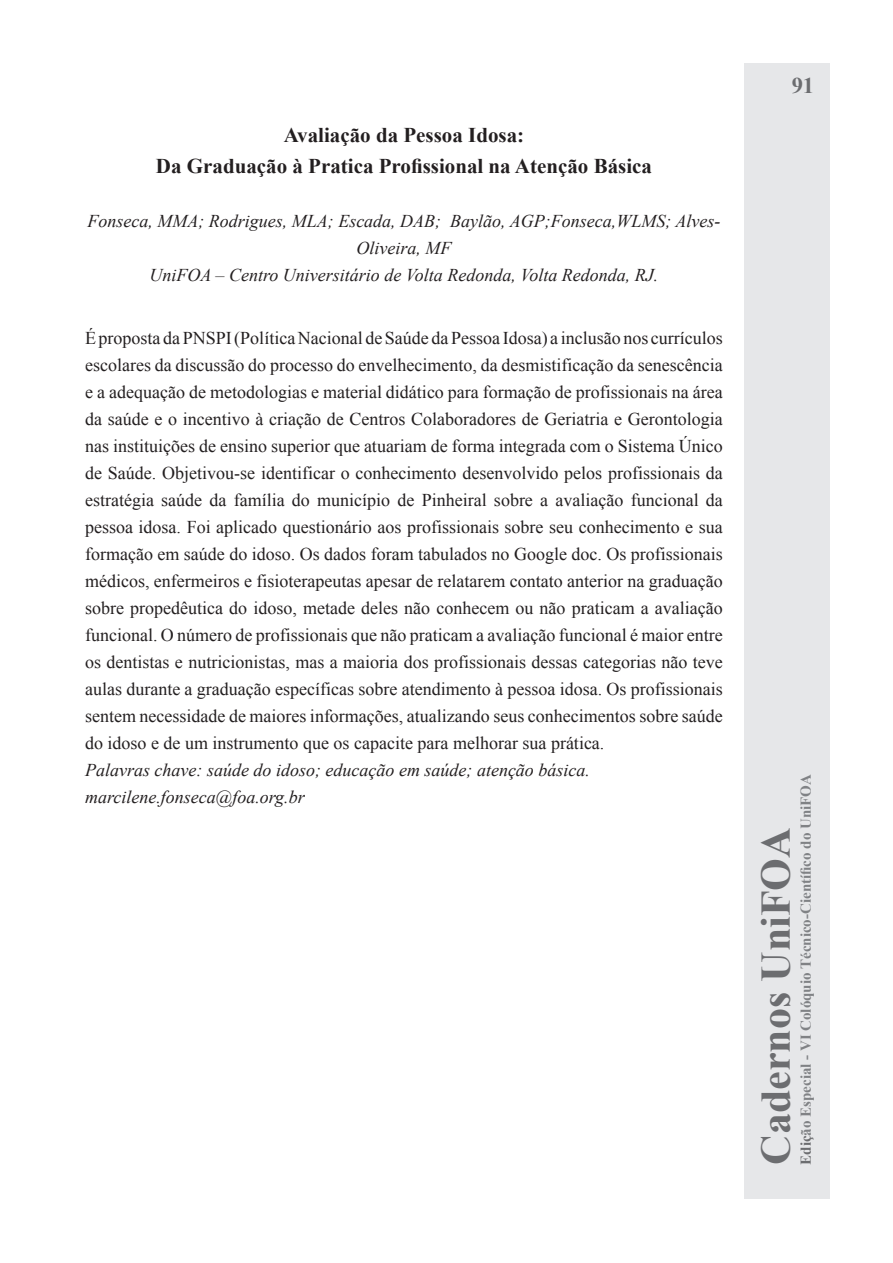
<style>
.page{position:relative;width:893px;height:1263px;background:#fff}
.page>*{position:absolute;margin:0;border:0;box-sizing:border-box;transform-origin:0 0}
.t1{font:700 42px "Times New Roman";color:#6c6d70}
.t2{font:700 22.5px "Times New Roman";color:#6c6d70}
.t3{font:700 21px/31.5px "Times New Roman";color:#231f20;text-align:center}
.t4{font:18px/27px "Times New Roman";color:#231f20;text-align:justify}
.t5{font:italic 18px/27px "Times New Roman";color:#231f20;text-align:center}
.t6{font:700 15px "Times New Roman";color:#808285}
.s1{color:#6c6d70}
</style>
<div class="page">
<div style="left:744px;top:64px;width:85px;height:1135px;background:#e6e7e9"></div>
<p class="t3" style="left:156px;top:118px;width:498px">Avaliação da Pessoa Idosa:<br>Da Graduação à Pratica Profissional na Atenção Básica</p>
<p class="t5" style="left:87px;top:207px;width:635px">Fonseca, MMA; Rodrigues, MLA; Escada, DAB; Baylão, AGP;Fonseca,WLMS; Alves-<br>Oliveira, MF<br>UniFOA – Centro Universitário de Volta Redonda, Volta Redonda, RJ.</p>
<p class="t4" style="left:85px;top:324px;width:639px">É proposta da PNSPI (Política Nacional de Saúde da Pessoa Idosa) a inclusão nos currículos escolares da discussão do processo do envelhecimento, da desmistificação da senescência e a adequação de metodologias e material didático para formação de profissionais na área da saúde e o incentivo à criação de Centros Colaboradores de Geriatria e Gerontologia nas instituições de ensino superior que atuariam de forma integrada com o Sistema Único de Saúde. Objetivou-se identificar o conhecimento desenvolvido pelos profissionais da estratégia saúde da família do município de Pinheiral sobre a avaliação funcional da pessoa idosa. Foi aplicado questionário aos profissionais sobre seu conhecimento e sua formação em saúde do idoso. Os dados foram tabulados no Google doc. Os profissionais médicos, enfermeiros e fisioterapeutas apesar de relatarem contato anterior na graduação sobre propedêutica do idoso, metade deles não conhecem ou não praticam a avaliação funcional. O número de profissionais que não praticam a avaliação funcional é maior entre os dentistas e nutricionistas, mas a maioria dos profissionais dessas categorias não teve aulas durante a graduação específicas sobre atendimento à pessoa idosa. Os profissionais sentem necessidade de maiores informações, atualizando seus conhecimentos sobre saúde do idoso e de um instrumento que os capacite para melhorar sua prática.</p>
<p class="t5" style="left:85px;top:756px;width:506px;text-align:left">Palavras chave: saúde do idoso; educação em saúde; atenção básica. marcilene.fonseca@foa.org.br</p>
<p class="t2" style="left:792px;top:70px;width:24px">91</p>
<h1 class="t1" style="left:747px;top:1165px;width:339px;rotate:-90deg">Cadernos UniFOA</h1>
<p class="t6" style="left:795px;top:1165px;width:392px;rotate:-90deg"><span class="s1">Ediç</span>ão Especial - VI Colóquio Técnico-Científico do UniFOA</p>
</div>
